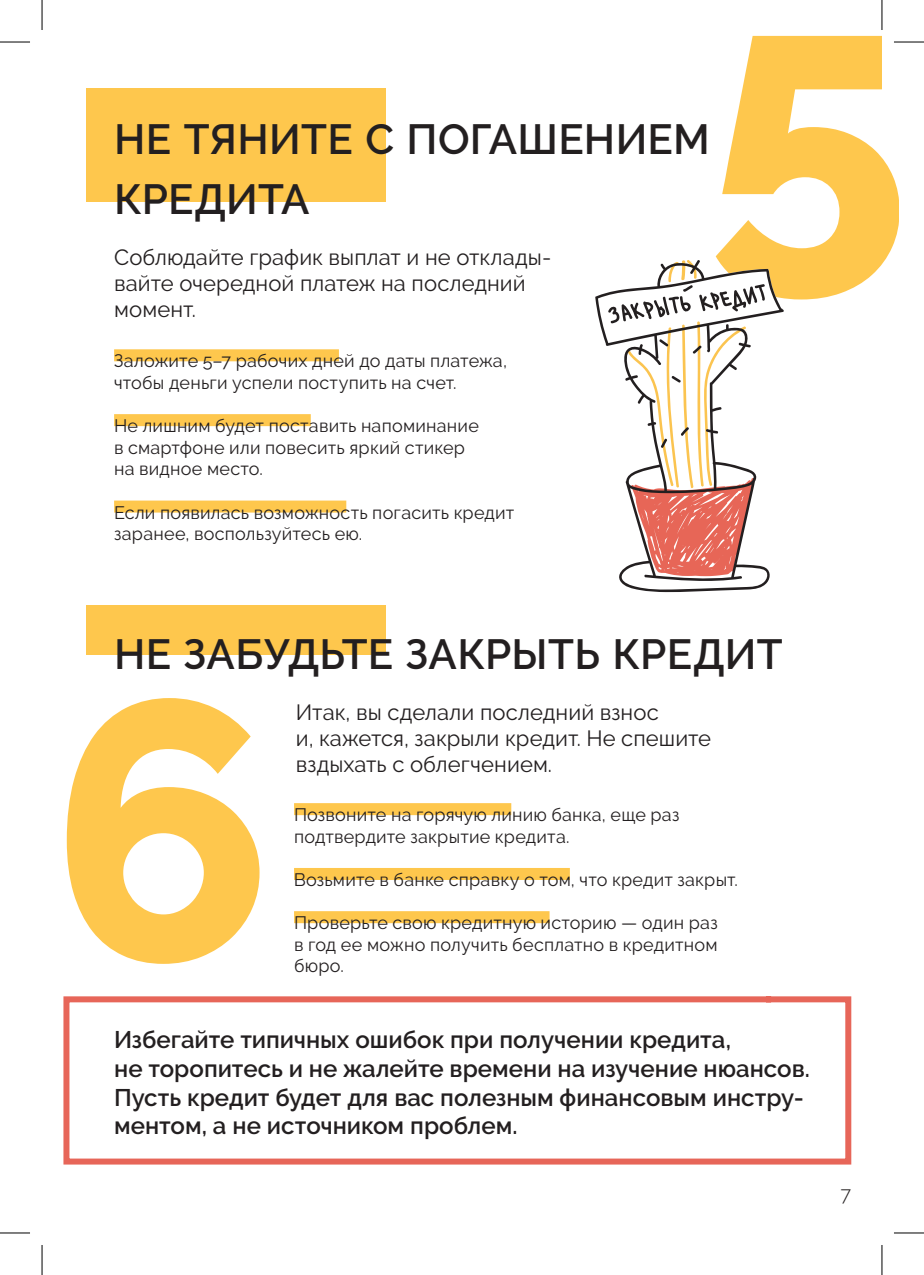
<style>
.page{position:relative;width:924px;height:1275px;background:#fff}
.page>*{position:absolute;margin:0;border:0;box-sizing:border-box;transform-origin:0 0}
.t1{font:800 366px "Raleway";color:#fec74d}
.t2{font:600 42px/60px "Raleway";letter-spacing:.01em;color:#231f20}
.t3{font:600 24px/28.8px "Raleway";color:#231f20}
.t4{font:22px/26.4px "Raleway";letter-spacing:.005em;color:#231f20}
.t5{font:300 20px "Raleway";color:#231f20}
.t6{font:18px/21.6px "Raleway";letter-spacing:.01em;color:#231f20}
</style>
<div class="page">
<div style="left:86px;top:88px;width:299px;height:113px;background:#fec74d"></div>
<div style="left:86px;top:605px;width:299px;height:49px;background:#fec74d"></div>
<svg style="left:595px;top:260px;width:188px;height:332px"></svg>
<div style="left:114px;top:349px;width:225px;height:12px;background:#fec74d"></div>
<div style="left:114px;top:414px;width:196px;height:12px;background:#fec74d"></div>
<div style="left:114px;top:500px;width:232px;height:12px;background:#fec74d"></div>
<div style="left:294px;top:803px;width:217px;height:12px;background:#fec74d"></div>
<div style="left:294px;top:868px;width:275px;height:12px;background:#fec74d"></div>
<div style="left:294px;top:911px;width:255px;height:12px;background:#fec74d"></div>
<svg style="left:63px;top:996px;width:789px;height:169px"></svg>
<hr style="left:0;top:42px;width:30px;height:1px;background:#000">
<hr style="left:893px;top:42px;width:30px;height:1px;background:#000">
<hr style="left:0;top:1232px;width:30px;height:1px;background:#000">
<hr style="left:893px;top:1232px;width:30px;height:1px;background:#000">
<hr style="left:42px;top:0;width:1px;height:30px;background:#000">
<hr style="left:42px;top:1245px;width:1px;height:30px;background:#000">
<hr style="left:881px;top:0;width:1px;height:30px;background:#000">
<hr style="left:881px;top:1245px;width:1px;height:30px;background:#000">
<h2 class="t2" style="left:114px;top:109px;width:597px">НЕ ТЯНИТЕ С ПОГАШЕНИЕМ<br>КРЕДИТА</h2>
<p class="t4" style="left:114px;top:244px;width:438px">Соблюдайте график выплат и не отклады&shy;вайте очередной платеж на последний момент.</p>
<h1 class="t1" style="left:705px;top:-92px;width:206px">5</h1>
<p class="t6" style="left:114px;top:350px;width:394px">Заложите 5–7 рабочих дней до даты платежа, чтобы деньги успели поступить на счет.</p>
<p class="t6" style="left:114px;top:415px;width:366px">Не лишним будет поставить напоминание в смартфоне или повесить яркий стикер на видное место.</p>
<p class="t6" style="left:114px;top:501px;width:401px">Если появилась возможность погасить кредит заранее, воспользуйтесь ею.</p>
<h2 class="t2" style="left:114px;top:624px;width:669px">НЕ ЗАБУДЬТЕ ЗАКРЫТЬ КРЕДИТ</h2>
<h1 class="t1" style="left:51px;top:623px;width:224px">6</h1>
<p class="t4" style="left:296px;top:698px;width:416px">Итак, вы сделали последний взнос<br>и, кажется, закрыли кредит. Не спешите вздыхать с облегчением.</p>
<p class="t6" style="left:294px;top:804px;width:387px">Позвоните на горячую линию банка, еще раз подтвердите закрытие кредита.</p>
<p class="t6" style="left:294px;top:868px;width:445px">Возьмите в банке справку о том, что кредит закрыт.</p>
<p class="t6" style="left:294px;top:912px;width:425px;text-align:justify">Проверьте свою кредитную историю — один раз в год ее можно получить бесплатно в кредитном бюро.</p>
<h3 class="t3" style="left:114px;top:1025px;width:697px">Избегайте типичных ошибок при получении кредита,<br>не торопитесь и не жалейте времени на изучение нюансов.<br>Пусть кредит будет для вас полезным финансовым инстру&shy;ментом, а не источником проблем.</h3>
<p class="t5" style="left:840px;top:1182px;width:12px">7</p>
</div>
